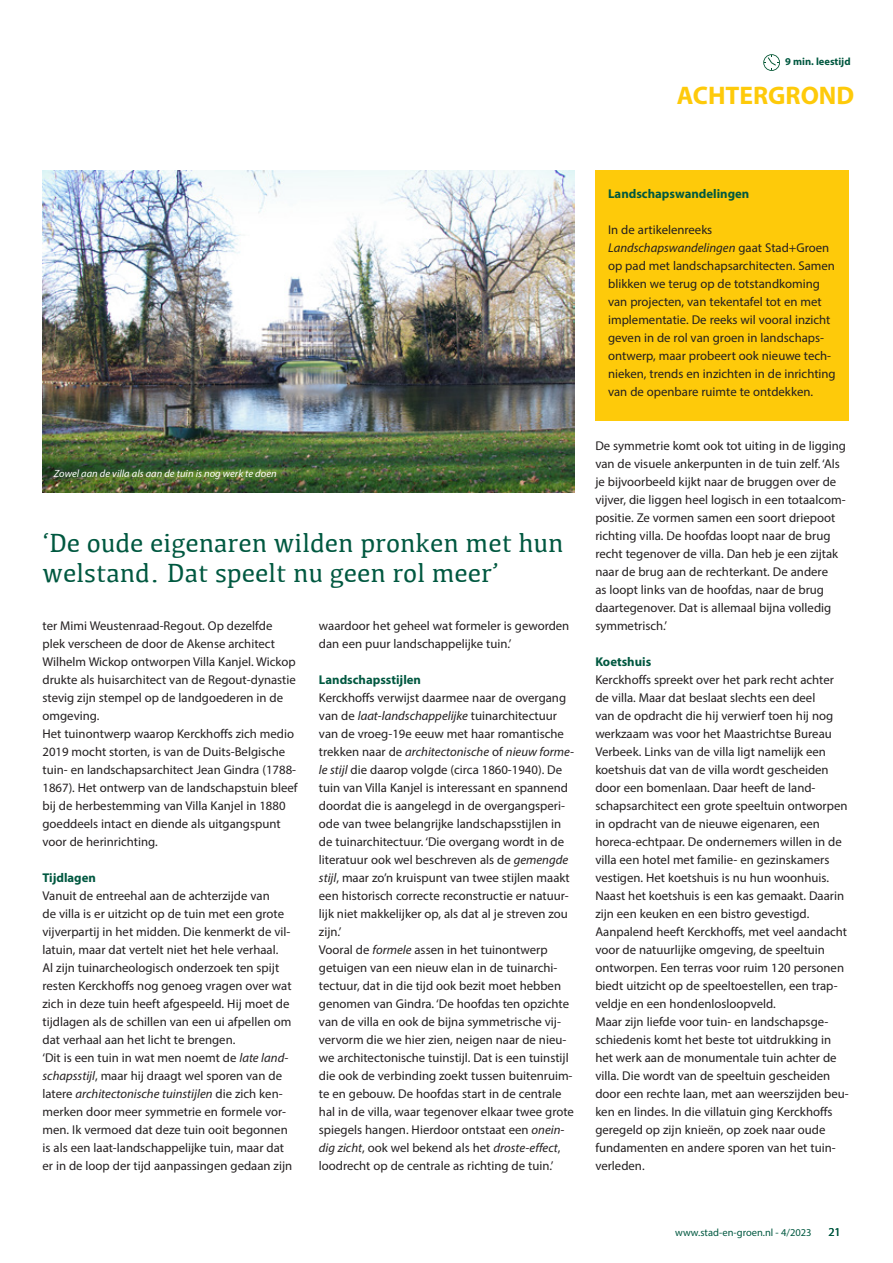
<style>
.page{position:relative;width:893px;height:1263px;background:#fff}
.page>*{position:absolute;margin:0;border:0;box-sizing:border-box;transform-origin:0 0}
.t1{font:27px/30px "Kefa";color:#005840}
.t2{font:700 25.5px "Myriad Pro";color:#feca0a}
.t3{font:12.75px/18px "Myriad Pro";color:#231f20}
.t4{font:700 12.75px "Myriad Pro";color:#005840}
.t5{font:12px "Myriad Pro";color:#005840}
.t6{font:italic 10.5px "Myriad Pro";color:#fff}
.t7{font:10.5px "Myriad Pro";color:#005840}
.t8{font:700 10.5px "Myriad Pro";color:#005840}
.s1{font-style:italic}
</style>
<div class="page">
<div style="left:595px;top:170px;width:254px;height:251px;background:#feca0a"></div>
<img style="left:43px;top:170px;width:531px;height:322px">
<svg style="left:763px;top:54px;width:17px;height:17px"></svg>
<p class="t8" style="left:785px;top:55px;width:67px">9 min. leestijd</p>
<h2 class="t2" style="left:677px;top:79px;width:179px">ACHTERGROND</h2>
<p class="t6" style="left:54px;top:467px;width:224px">Zowel aan de villa als aan de tuin is nog werk te doen</p>
<h1 class="t1" style="left:43px;top:527px;width:523px">‘De oude eigenaren wilden pronken met hun welstand. Dat speelt nu geen rol meer’</h1>
<p class="t3" style="left:43px;top:617px;width:257px">ter Mimi Weustenraad-Regout. Op dezelfde plek verscheen de door de Akense architect Wilhelm Wickop ontworpen Villa Kanjel. Wickop drukte als huisarchitect van de Regout-dynastie stevig zijn stempel op de landgoederen in de omgeving.<br>Het tuinontwerp waarop Kerckhoffs zich medio 2019 mocht storten, is van de Duits-Belgische tuin- en landschapsarchitect Jean Gindra (1788- 1867). Het ontwerp van de landschapstuin bleef bij de herbestemming van Villa Kanjel in 1880 goeddeels intact en diende als uitgangspunt voor de herinrichting.</p>
<p class="t4" style="left:43px;top:869px;width:55px">Tijdlagen</p>
<p class="t3" style="left:43px;top:887px;width:251px">Vanuit de entreehal aan de achterzijde van<br>de villa is er uitzicht op de tuin met een grote vijverpartij in het midden. Die kenmerkt de vil&shy;latuin, maar dat vertelt niet het hele verhaal.<br>Al zijn tuinarcheologisch onderzoek ten spijt resten Kerckhoffs nog genoeg vragen over wat zich in deze tuin heeft afgespeeld. Hij moet de tijdlagen als de schillen van een ui afpellen om dat verhaal aan het licht te brengen.<br>‘Dit is een tuin in wat men noemt de <span class="s1">late land&shy;schapsstijl</span>, maar hij draagt wel sporen van de latere <span class="s1">architectonische tuinstijlen</span> die zich ken&shy;merken door meer symmetrie en formele vor&shy;men. Ik vermoed dat deze tuin ooit begonnen is als een laat-landschappelijke tuin, maar dat er in de loop der tijd aanpassingen gedaan zijn</p>
<p class="t3" style="left:319px;top:617px;width:252px">waardoor het geheel wat formeler is geworden dan een puur landschappelijke tuin.’</p>
<p class="t4" style="left:319px;top:671px;width:104px">Landschapsstijlen</p>
<p class="t3" style="left:319px;top:689px;width:257px">Kerckhoffs verwijst daarmee naar de overgang van de <span class="s1">laat-landschappelijke</span> tuinarchitectuur van de vroeg-19e eeuw met haar romantische trekken naar de <span class="s1">architectonische</span> of <span class="s1">nieuw forme&shy;le stijl</span> die daarop volgde (circa 1860-1940). De tuin van Villa Kanjel is interessant en spannend doordat die is aangelegd in de overgangsperi&shy;ode van twee belangrijke landschapsstijlen in de tuinarchitectuur. ‘Die overgang wordt in de literatuur ook wel beschreven als de <span class="s1">gemengde stijl</span>, maar zo’n kruispunt van twee stijlen maakt een historisch correcte reconstructie er natuur&shy;lijk niet makkelijker op, als dat al je streven zou zijn.’<br>Vooral de <span class="s1">formele</span> assen in het tuinontwerp getuigen van een nieuw elan in de tuinarchi&shy;tectuur, dat in die tijd ook bezit moet hebben genomen van Gindra. ‘De hoofdas ten opzichte van de villa en ook de bijna symmetrische vij&shy;vervorm die we hier zien, neigen naar de nieu&shy;we architectonische tuinstijl. Dat is een tuinstijl die ook de verbinding zoekt tussen buitenruim&shy;te en gebouw. De hoofdas start in de centrale hal in de villa, waar tegenover elkaar twee grote spiegels hangen. Hierdoor ontstaat een <span class="s1">onein&shy;dig zicht</span>, ook wel bekend als het <span class="s1">droste-effect</span>, loodrecht op de centrale as richting de tuin.’</p>
<p class="t4" style="left:608px;top:185px;width:143px">Landschapswandelingen</p>
<p class="t3" style="left:608px;top:221px;width:229px">In de artikelenreeks <span class="s1">Landschapswandelingen</span> gaat Stad+Groen op pad met landschapsarchitecten. Samen blikken we terug op de totstandkoming van projecten, van tekentafel tot en met implementatie. De reeks wil vooral inzicht geven in de rol van groen in landschaps&shy;ontwerp, maar probeert ook nieuwe tech&shy;nieken, trends en inzichten in de inrichting van de openbare ruimte te ontdekken.</p>
<p class="t3" style="left:595px;top:437px;width:252px">De symmetrie komt ook tot uiting in de ligging van de visuele ankerpunten in de tuin zelf. ‘Als je bijvoorbeeld kijkt naar de bruggen over de vijver, die liggen heel logisch in een totaalcom&shy;positie. Ze vormen samen een soort driepoot richting villa. De hoofdas loopt naar de brug recht tegenover de villa. Dan heb je een zijtak naar de brug aan de rechterkant. De andere<br>as loopt links van de hoofdas, naar de brug daartegenover. Dat is allemaal bijna volledig symmetrisch.’</p>
<p class="t4" style="left:595px;top:654px;width:57px">Koetshuis</p>
<p class="t3" style="left:595px;top:671px;width:255px">Kerckhoffs spreekt over het park recht achter de villa. Maar dat beslaat slechts een deel<br>van de opdracht die hij verwierf toen hij nog werkzaam was voor het Maastrichtse Bureau Verbeek. Links van de villa ligt namelijk een koetshuis dat van de villa wordt gescheiden door een bomenlaan. Daar heeft de land&shy;schapsarchitect een grote speeltuin ontworpen in opdracht van de nieuwe eigenaren, een horeca-echtpaar. De ondernemers willen in de villa een hotel met familie- en gezinskamers vestigen. Het koetshuis is nu hun woonhuis.<br>Naast het koetshuis is een kas gemaakt. Daarin zijn een keuken en een bistro gevestigd.<br>Aanpalend heeft Kerckhoffs, met veel aandacht voor de natuurlijke omgeving, de speeltuin ontworpen. Een terras voor ruim 120 personen biedt uitzicht op de speeltoestellen, een trap&shy;veldje en een hondenlosloopveld.<br>Maar zijn liefde voor tuin- en landschapsge&shy;schiedenis komt het beste tot uitdrukking in het werk aan de monumentale tuin achter de villa. Die wordt van de speeltuin gescheiden door een rechte laan, met aan weerszijden beu&shy;ken en lindes. In die villatuin ging Kerckhoffs geregeld op zijn knieën, op zoek naar oude fundamenten en andere sporen van het tuin&shy;verleden.</p>
<p class="t7" style="left:675px;top:1226px;width:138px">www.stad-en-groen.nl - 4/2023</p>
<p class="t5" style="left:828px;top:1224px;width:14px">21</p>
</div>
